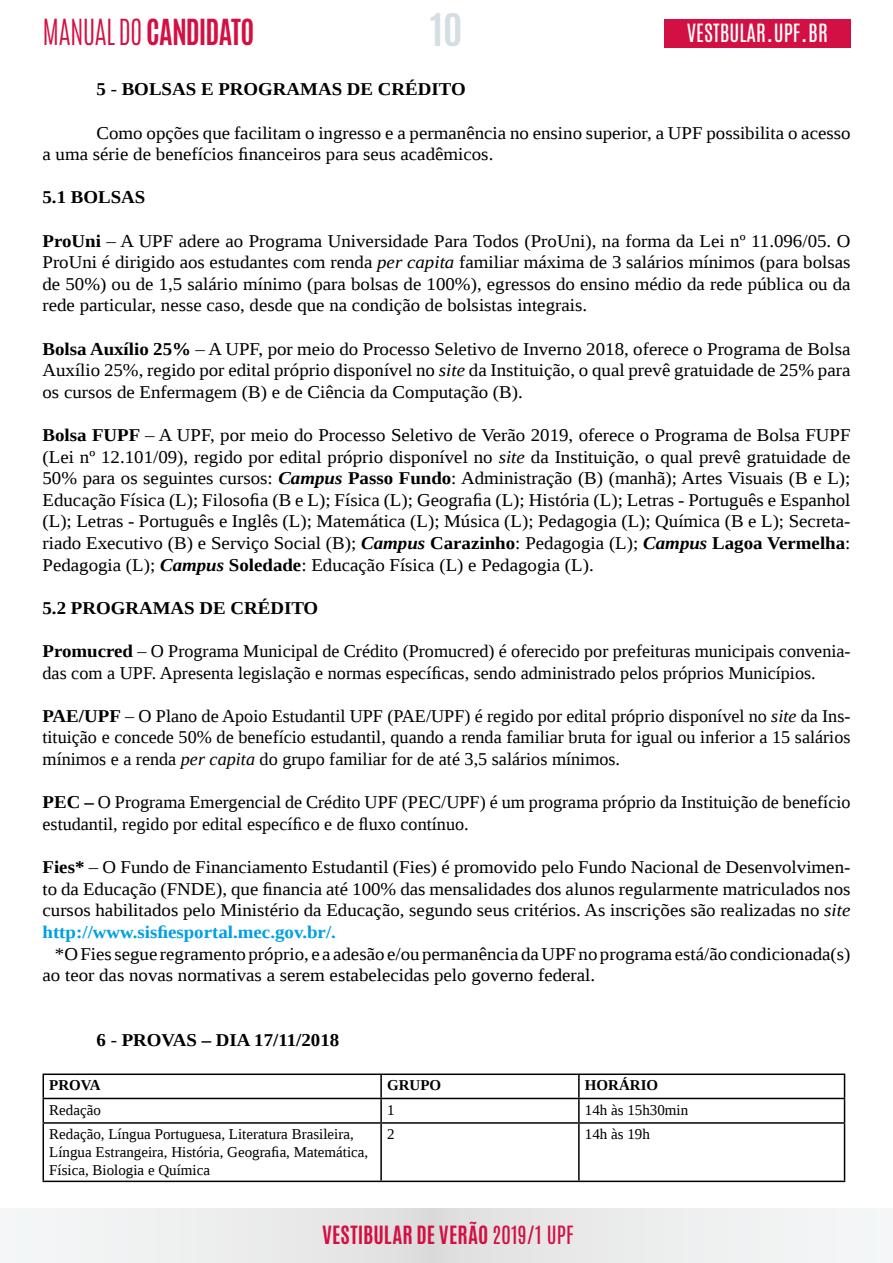
<style>
.page{position:relative;width:893px;height:1263px;background:#fff}
.page>*{position:absolute;margin:0;border:0;box-sizing:border-box;transform-origin:0 0}
.t1{font:700 37.5px "Antonio";color:#d5dee2;scale:1.05 1}
.t2{font:700 30px "Antonio";letter-spacing:-.03em;color:#d31043;scale:.95 1}
.t3{font:700 21px "Antonio";letter-spacing:.005em;color:#d31043}
.t4{font:21px "Antonio";color:#fff}
.t5{font:18px/21.6px "Liberation Serif";color:#000;text-align:justify;scale:1.05 1}
.t6{font:18px/21.6px "Liberation Serif";color:#000}
.t7{font:700 18px "Liberation Serif";color:#000;scale:1.05 1}
.t8{font:15px/18px "Liberation Serif";color:#000}
.t9{font:700 15px "Liberation Serif";color:#000}
.s1{font-weight:300}
.s2{font-size:30px}
.s3{font-weight:700}
.s4{font-style:italic}
.s5{font-weight:700;font-style:italic}
.s6{font-weight:700;color:#009fe3}
.s7{font-weight:400}
</style>
<div class="page">
<svg style="left:0;top:1208px;width:893px;height:55px"></svg>
<div style="left:664px;top:19px;width:186px;height:28px;background:#d31043"></div>
<hr style="left:43px;top:1073px;width:338px;height:2px;background:#000">
<hr style="left:381px;top:1073px;width:198px;height:2px;background:#000">
<hr style="left:380px;top:1075px;width:2px;height:23px;background:#000">
<hr style="left:579px;top:1073px;width:266px;height:2px;background:#000">
<hr style="left:578px;top:1075px;width:2px;height:23px;background:#000">
<hr style="left:43px;top:1098px;width:338px;height:1px;background:#000">
<svg style="left:43px;top:1075px;width:1px;height:47px"></svg>
<hr style="left:381px;top:1098px;width:198px;height:1px;background:#000">
<hr style="left:380px;top:1099px;width:2px;height:23px;background:#000">
<hr style="left:579px;top:1098px;width:266px;height:1px;background:#000">
<hr style="left:578px;top:1099px;width:2px;height:23px;background:#000">
<svg style="left:844px;top:1075px;width:1px;height:47px"></svg>
<hr style="left:43px;top:1122px;width:338px;height:2px;background:#000">
<hr style="left:43px;top:1124px;width:1px;height:56px;background:#000">
<hr style="left:381px;top:1122px;width:198px;height:2px;background:#000">
<hr style="left:380px;top:1124px;width:2px;height:56px;background:#000">
<hr style="left:579px;top:1122px;width:266px;height:2px;background:#000">
<hr style="left:578px;top:1124px;width:2px;height:56px;background:#000">
<hr style="left:844px;top:1124px;width:1px;height:56px;background:#000">
<hr style="left:43px;top:1180px;width:338px;height:2px;background:#000">
<hr style="left:381px;top:1180px;width:198px;height:2px;background:#000">
<hr style="left:579px;top:1180px;width:266px;height:2px;background:#000">
<h2 class="t2" style="left:43px;top:9px;width:225px"><span class="s1">MANUAL DO</span> CANDIDATO</h2>
<h1 class="t1" style="left:430px;top:1px;width:32px">10</h1>
<p class="t4" style="left:687px;top:18px;width:142px">VESTBULAR<span class="s2">.</span>UPF<span class="s2">.</span>BR</p>
<p class="t7" style="left:97px;top:77px;width:353px">5 - BOLSAS E PROGRAMAS DE CRÉDITO</p>
<p class="t5" style="left:43px;top:122px;width:771px;text-indent:54px">Como opções que facilitam o ingresso e a permanência no ensino superior, a UPF possibilita o acesso a uma série de benefícios financeiros para seus acadêmicos.</p>
<p class="t7" style="left:43px;top:185px;width:100px">5.1 BOLSAS</p>
<p class="t5" style="left:43px;top:230px;width:771px"><span class="s3">ProUni</span> – A UPF adere ao Programa Universidade Para Todos (ProUni), na forma da Lei nº 11.096/05. O ProUni é dirigido aos estudantes com renda <span class="s4">per capita</span> familiar máxima de 3 salários mínimos (para bolsas de 50%) ou de 1,5 salário mínimo (para bolsas de 100%), egressos do ensino médio da rede pública ou da rede particular, nesse caso, desde que na condição de bolsistas integrais.</p>
<p class="t5" style="left:43px;top:338px;width:771px"><span class="s3">Bolsa Auxílio 25%</span> – A UPF, por meio do Processo Seletivo de Inverno 2018, oferece o Programa de Bolsa Auxílio 25%, regido por edital próprio disponível no <span class="s4">site</span> da Instituição, o qual prevê gratuidade de 25% para os cursos de Enfermagem (B) e de Ciência da Computação (B).</p>
<p class="t5" style="left:43px;top:424px;width:771px"><span class="s3">Bolsa FUPF</span> – A UPF, por meio do Processo Seletivo de Verão 2019, oferece o Programa de Bolsa FUPF (Lei nº 12.101/09), regido por edital próprio disponível no <span class="s4">site</span> da Instituição, o qual prevê gratuidade de 50% para os seguintes cursos: <span class="s5">Campus</span> <span class="s3">Passo Fundo</span>: Administração (B) (manhã); Artes Visuais (B e L); Educação Física (L); Filosofia (B e L); Física (L); Geografia (L); História (L); Letras - Português e Espanhol (L); Letras - Português e Inglês (L); Matemática (L); Música (L); Pedagogia (L); Química (B e L); Secreta&shy;riado Executivo (B) e Serviço Social (B); <span class="s5">Campus</span> <span class="s3">Carazinho</span>: Pedagogia (L); <span class="s5">Campus</span> <span class="s3">Lagoa Vermelha</span>:<br>Pedagogia (L); <span class="s5">Campus</span> <span class="s3">Soledade</span>: Educação Física (L) e Pedagogia (L).</p>
<p class="t7" style="left:43px;top:596px;width:264px">5.2 PROGRAMAS DE CRÉDITO</p>
<p class="t6" style="left:43px;top:640px;width:809px"><span class="s3">Promucred</span> – O Programa Municipal de Crédito (Promucred) é oferecido por prefeituras municipais convenia&shy;das com a UPF. Apresenta legislação e normas específicas, sendo administrado pelos próprios Municípios.</p>
<p class="t6" style="left:43px;top:705px;width:809px;text-align:justify"><span class="s3">PAE/UPF</span> – O Plano de Apoio Estudantil UPF (PAE/UPF) é regido por edital próprio disponível no <span class="s4">site</span> da Ins&shy;tituição e concede 50% de benefício estudantil, quando a renda familiar bruta for igual ou inferior a 15 salários mínimos e a renda <span class="s4">per capita</span> do grupo familiar for de até 3,5 salários mínimos.</p>
<p class="t6" style="left:43px;top:791px;width:809px"><span class="s3">PEC –</span> O Programa Emergencial de Crédito UPF (PEC/UPF) é um programa próprio da Instituição de benefício estudantil, regido por edital específico e de fluxo contínuo.</p>
<p class="t5" style="left:43px;top:856px;width:771px"><span class="s3">Fies*</span> – O Fundo de Financiamento Estudantil (Fies) é promovido pelo Fundo Nacional de Desenvolvimen&shy;to da Educação (FNDE), que financia até 100% das mensalidades dos alunos regularmente matriculados nos cursos habilitados pelo Ministério da Educação, segundo seus critérios. As inscrições são realizadas no <span class="s4">site </span><span class="s6">http://www.sisfiesportal.mec.gov.br/.</span></p>
<p class="t5" style="left:43px;top:942px;width:771px;text-indent:12px">*O Fies segue regramento próprio, e a adesão e/ou permanência da UPF no programa está/ão condicionada(s) ao teor das novas normativas a serem estabelecidas pelo governo federal.</p>
<p class="t7" style="left:97px;top:1028px;width:233px">6 - PROVAS – DIA 17/11/2018</p>
<p class="t9" style="left:49px;top:1075px;width:53px">PROVA</p>
<p class="t9" style="left:387px;top:1075px;width:56px">GRUPO</p>
<p class="t9" style="left:585px;top:1075px;width:75px">HORÁRIO</p>
<p class="t8" style="left:49px;top:1101px;width:53px">Redação</p>
<p class="t8" style="left:387px;top:1101px;width:9px">1</p>
<p class="t8" style="left:585px;top:1101px;width:105px">14h às 15h30min</p>
<p class="t8" style="left:49px;top:1125px;width:321px">Redação, Língua Portuguesa, Literatura Brasileira,<br>Língua Estrangeira, História, Geografia, Matemática,<br>Física, Biologia e Química</p>
<p class="t8" style="left:387px;top:1125px;width:9px">2</p>
<p class="t8" style="left:585px;top:1125px;width:66px">14h às 19h</p>
<p class="t3" style="left:322px;top:1219px;width:253px">VESTIBULAR DE VERÃO <span class="s7">2019/1 UPF</span></p>
</div>
